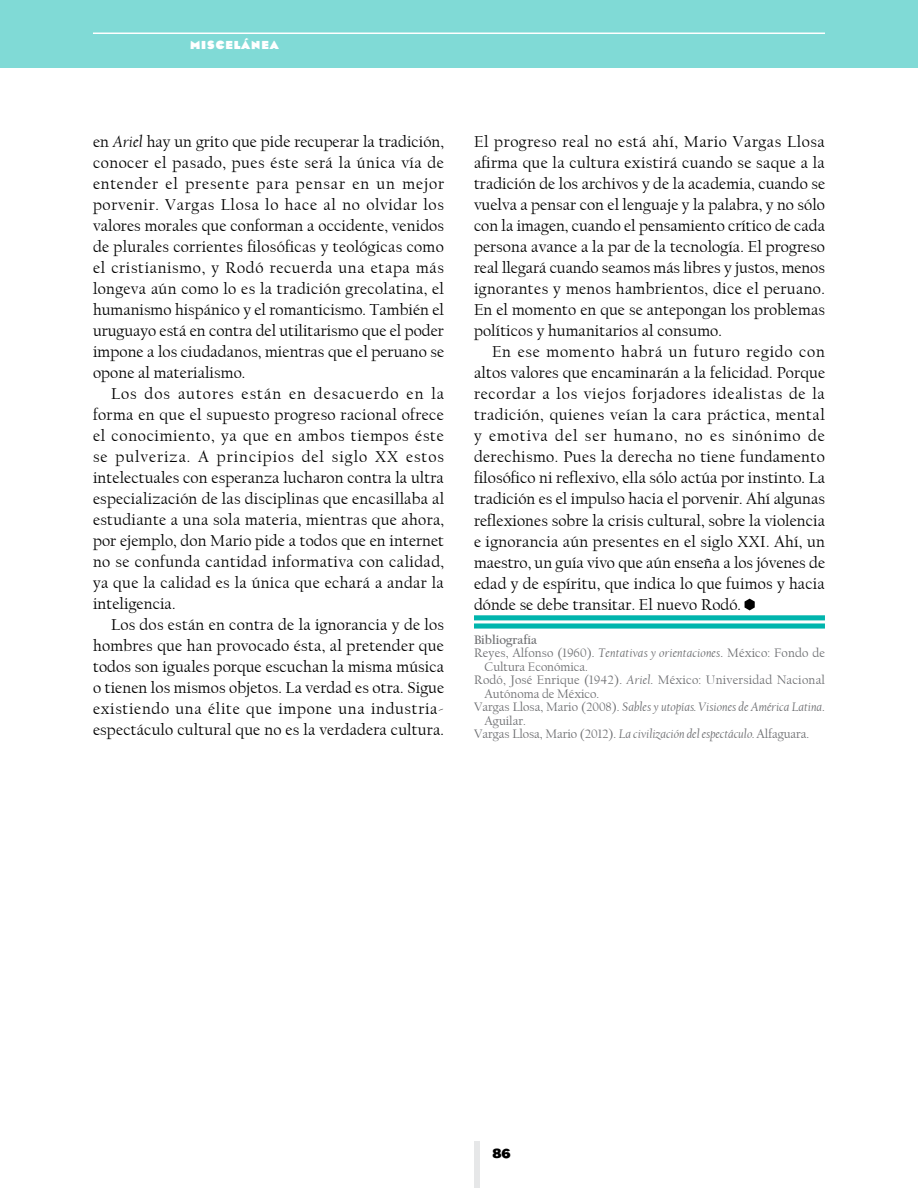
<style>
.page{position:relative;width:918px;height:1188px;background:#fff}
.page>*{position:absolute;margin:0;border:0;box-sizing:border-box;transform-origin:0 0}
.t1{font:16.5px/21px "Californian FB";letter-spacing:.005em;color:#000;text-align:justify}
.t2{font:700 13.5px "Eagle";color:#000}
.t3{font:12.9px "Californian FB";letter-spacing:.01em;color:#6d6e71}
.t4{font:italic 12.9px "Californian FB";color:#6d6e71}
.t5{font:700 12.9px "Californian FB";color:#6d6e71}
.t6{font:900 12px "Eagle";letter-spacing:.075em;color:#fff}
.s1{font-style:italic}
.s2{font-style:normal}
</style>
<div class="page">
<div style="left:0;top:0;width:918px;height:68px;background:#80dad6"></div>
<div style="left:474px;top:1142px;width:6px;height:46px;background:#e6e7e8"></div>
<hr style="left:93px;top:33px;width:732px;height:1px;background:#fff">
<svg style="left:474px;top:599px;width:351px;height:30px"></svg>
<p class="t6" style="left:190px;top:38px;width:90px">MISCELÁNEA</p>
<p class="t1" style="left:93px;top:132px;width:353px">en <span class="s1">Ariel</span> hay un grito que pide recuperar la tradición, conocer el pasado, pues éste será la única vía de entender el presente para pensar en un mejor porvenir. Vargas Llosa lo hace al no olvidar los valores morales que conforman a occidente, venidos de plurales corrientes filosóficas y teológicas como el cristianismo, y Rodó recuerda una etapa más longeva aún como lo es la tradición grecolatina, el humanismo hispánico y el romanticismo. También el uruguayo está en contra del utilitarismo que el poder impone a los ciudadanos, mientras que el peruano se opone al materialismo.</p>
<p class="t1" style="left:93px;top:384px;width:353px;text-indent:18px">Los dos autores están en desacuerdo en la forma en que el supuesto progreso racional ofrece el conocimiento, ya que en ambos tiempos éste se pulveriza. A principios del siglo XX estos intelectuales con esperanza lucharon contra la ultra especialización de las disciplinas que encasillaba al estudiante a una sola materia, mientras que ahora, por ejemplo, don Mario pide a todos que en internet no se confunda cantidad informativa con calidad, ya que la calidad es la única que echará a andar la inteligencia.</p>
<p class="t1" style="left:93px;top:615px;width:353px;text-indent:18px">Los dos están en contra de la ignorancia y de los hombres que han provocado ésta, al pretender que todos son iguales porque escuchan la misma música o tienen los mismos objetos. La verdad es otra. Sigue existiendo una élite que impone una industria&shy;espectáculo cultural que no es la verdadera cultura.</p>
<p class="t1" style="left:474px;top:132px;width:353px">El progreso real no está ahí, Mario Vargas Llosa afirma que la cultura existirá cuando se saque a la tradición de los archivos y de la academia, cuando se vuelva a pensar con el lenguaje y la palabra, y no sólo con la imagen, cuando el pensamiento crítico de cada persona avance a la par de la tecnología. El progreso real llegará cuando seamos más libres y justos, menos ignorantes y menos hambrientos, dice el peruano.<br>En el momento en que se antepongan los problemas políticos y humanitarios al consumo.</p>
<p class="t1" style="left:474px;top:342px;width:353px;text-indent:18px">En ese momento habrá un futuro regido con altos valores que encaminarán a la felicidad. Porque recordar a los viejos forjadores idealistas de la tradición, quienes veían la cara práctica, mental y emotiva del ser humano, no es sinónimo de derechismo. Pues la derecha no tiene fundamento filosófico ni reflexivo, ella sólo actúa por instinto. La tradición es el impulso hacia el porvenir. Ahí algunas reflexiones sobre la crisis cultural, sobre la violencia e ignorancia aún presentes en el siglo XXI. Ahí, un maestro, un guía vivo que aún enseña a los jóvenes de edad y de espíritu, que indica lo que fuimos y hacia dónde se debe transitar. El nuevo Rodó.</p>
<p class="t5" style="left:474px;top:632px;width:65px">Bibliografía</p>
<p class="t3" style="left:474px;top:646px;width:352px">Reyes, Alfonso (1960). <span class="s1">Tentativas y orientaciones</span>. México: Fondo de</p>
<p class="t3" style="left:485px;top:659px;width:105px">Cultura Económica.</p>
<p class="t3" style="left:474px;top:673px;width:353px">Rodó, José Enrique (1942). <span class="s1">Ariel</span>. México: Universidad Nacional</p>
<p class="t3" style="left:485px;top:686px;width:116px">Autónoma de México.</p>
<p class="t4" style="left:474px;top:700px;width:352px"><span class="s2">Vargas Llosa, Mario (2008).</span> Sables y utopías. Visiones de América Latina<span class="s2">.</span></p>
<p class="t3" style="left:485px;top:713px;width:43px">Aguilar.</p>
<p class="t3" style="left:474px;top:727px;width:337px">Vargas Llosa, Mario (2012). <span class="s1">La civilización del espectáculo.</span> Alfaguara.</p>
<p class="t2" style="left:492px;top:1146px;width:20px">86</p>
</div>
